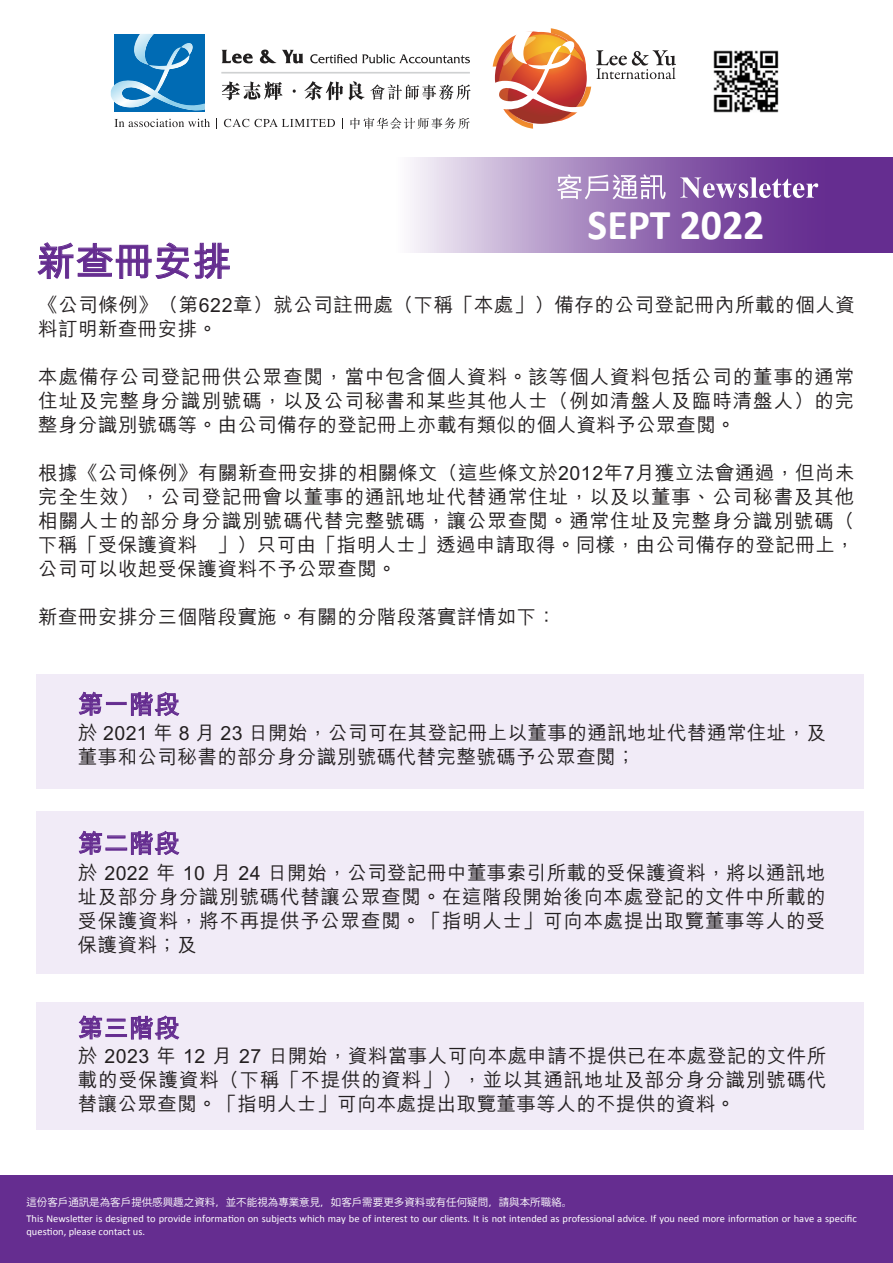
<style>
.page{position:relative;width:893px;height:1263px;background:#fff}
.page>*{position:absolute;margin:0;border:0;box-sizing:border-box;transform-origin:0 0}
.t1{font:700 42.75px "Calibri";color:#fff}
.t2{font:700 39px "M Hei HK";color:#652d90}
.t3{font:700 25.5px "M Hei HK";color:#652d90}
.t4{font:500 19.5px/24px "M Hei HK";letter-spacing:.025em;color:#231f20;text-align:justify}
.t5{font:10.5px/12.6px "Calibri";color:#fff}
.t6{font:10.5px "Koz Go Pr 6 N";color:#fff}
</style>
<div class="page">
<div style="left:37px;top:674px;width:827px;height:115px;background:#f1ebf7"></div>
<div style="left:37px;top:812px;width:827px;height:162px;background:#f1ebf7"></div>
<div style="left:37px;top:1002px;width:827px;height:128px;background:#f1ebf7"></div>
<img style="left:713px;top:50px;width:66px;height:63px">
<svg style="left:492px;top:28px;width:184px;height:101px"></svg>
<svg style="left:111px;top:34px;width:94px;height:78px;background:#348bc4"></svg>
<svg style="left:222px;top:50px;width:31px;height:13px"></svg>
<svg style="left:260px;top:50px;width:43px;height:13px"></svg>
<svg style="left:310px;top:54px;width:160px;height:9px"></svg>
<svg style="left:222px;top:81px;width:60px;height:19px"></svg>
<svg style="left:293px;top:89px;width:3px;height:4px"></svg>
<svg style="left:304px;top:81px;width:60px;height:19px"></svg>
<svg style="left:370px;top:84px;width:101px;height:16px"></svg>
<hr style="left:221px;top:72px;width:249px;height:2px;background:#cfd1d2">
<svg style="left:114px;top:119px;width:96px;height:8px"></svg>
<svg style="left:224px;top:119px;width:111px;height:8px"></svg>
<svg style="left:350px;top:117px;width:120px;height:12px"></svg>
<svg style="left:38px;top:242px;width:192px;height:37px"></svg>
<div style="left:0;top:1175px;width:893px;height:88px;background:#652d90"></div>
<svg style="left:410px;top:158px;width:483px;height:94px;background:#9b77b7"></svg>
<svg style="left:557px;top:174px;width:109px;height:25px"></svg>
<svg style="left:680px;top:177px;width:138px;height:21px"></svg>
<svg style="left:79px;top:692px;width:23px;height:23px"></svg>
<div style="left:106px;top:702px;width:20px;height:3px;border:1px solid #652d90"></div>
<svg style="left:131px;top:692px;width:48px;height:24px"></svg>
<svg style="left:79px;top:831px;width:46px;height:23px"></svg>
<svg style="left:131px;top:831px;width:48px;height:24px"></svg>
<svg style="left:79px;top:1015px;width:46px;height:24px"></svg>
<div style="left:108px;top:1026px;width:16px;height:3px;border:1px solid #652d90"></div>
<div style="left:106px;top:1034px;width:21px;height:3px;border:1px solid #652d90"></div>
<svg style="left:131px;top:1015px;width:48px;height:24px"></svg>
<h2 class="t2" style="left:36px;top:233px;width:196px">新查冊安排</h2>
<h1 class="t1" style="left:588px;top:195px;width:178px">SEPT 2022</h1>
<p class="t4" style="left:38px;top:291px;width:818px">《公司條例》（第622章）就公司註冊處（下稱「本處」）備存的公司登記冊內所載的個人資料訂明新查冊安排。</p>
<p class="t4" style="left:38px;top:363px;width:818px">本處備存公司登記冊供公眾查閱，當中包含個人資料。該等個人資料包括公司的董事的通常住址及完整身分識別號碼，以及公司秘書和某些其他人士（例如清盤人及臨時清盤人）的完整身分識別號碼等。由公司備存的登記冊上亦載有類似的個人資料予公眾查閱。</p>
<p class="t4" style="left:38px;top:459px;width:818px">根據《公司條例》有關新查冊安排的相關條文（這些條文於2012年7月獲立法會通過，但尚未完全生效），公司登記冊會以董事的通訊地址代替通常住址，以及以董事、公司秘書及其他相關人士的部分身分識別號碼代替完整號碼，讓公眾查閱。通常住址及完整身分識別號碼（下稱「受保護資料 」）只可由「指明人士」透過申請取得。同樣，由公司備存的登記冊上，公司可以收起受保護資料不予公眾查閱。</p>
<p class="t4" style="left:38px;top:603px;width:519px">新查冊安排分三個階段實施。有關的分階段落實詳情如下：</p>
<h3 class="t3" style="left:78px;top:686px;width:103px">第一階段</h3>
<p class="t4" style="left:78px;top:720px;width:750px">於 2021 年 8 月 23 日開始，公司可在其登記冊上以董事的通訊地址代替通常住址，及董事和公司秘書的部分身分識別號碼代替完整號碼予公眾查閱；</p>
<h3 class="t3" style="left:78px;top:825px;width:103px">第二階段</h3>
<p class="t4" style="left:78px;top:859px;width:749px">於 2022 年 10 月 24 日開始，公司登記冊中董事索引所載的受保護資料，將以通訊地址及部分身分識別號碼代替讓公眾查閱。在這階段開始後向本處登記的文件中所載的受保護資料，將不再提供予公眾查閱。「指明人士」可向本處提出取覽董事等人的受保護資料；及</p>
<h3 class="t3" style="left:78px;top:1009px;width:103px">第三階段</h3>
<p class="t4" style="left:78px;top:1042px;width:750px">於 2023 年 12 月 27 日開始，資料當事人可向本處申請不提供已在本處登記的文件所載的受保護資料（下稱「不提供的資料」），並以其通訊地址及部分身分識別號碼代替讓公眾查閱。「指明人士」可向本處提出取覽董事等人的不提供的資料。</p>
<p class="t6" style="left:26px;top:1196px;width:547px">這份客戶通訊是為客戶提供感興趣之資料，並不能視為專業意見，如客戶需要更多資料或有任何疑問，請與本所職絡。</p>
<p class="t5" style="left:26px;top:1212px;width:832px">This Newsletter is designed to provide information on subjects which may be of interest to our clients. It is not intended as professional advice. If you need more information or have a specific question, please contact us.</p>
</div>
